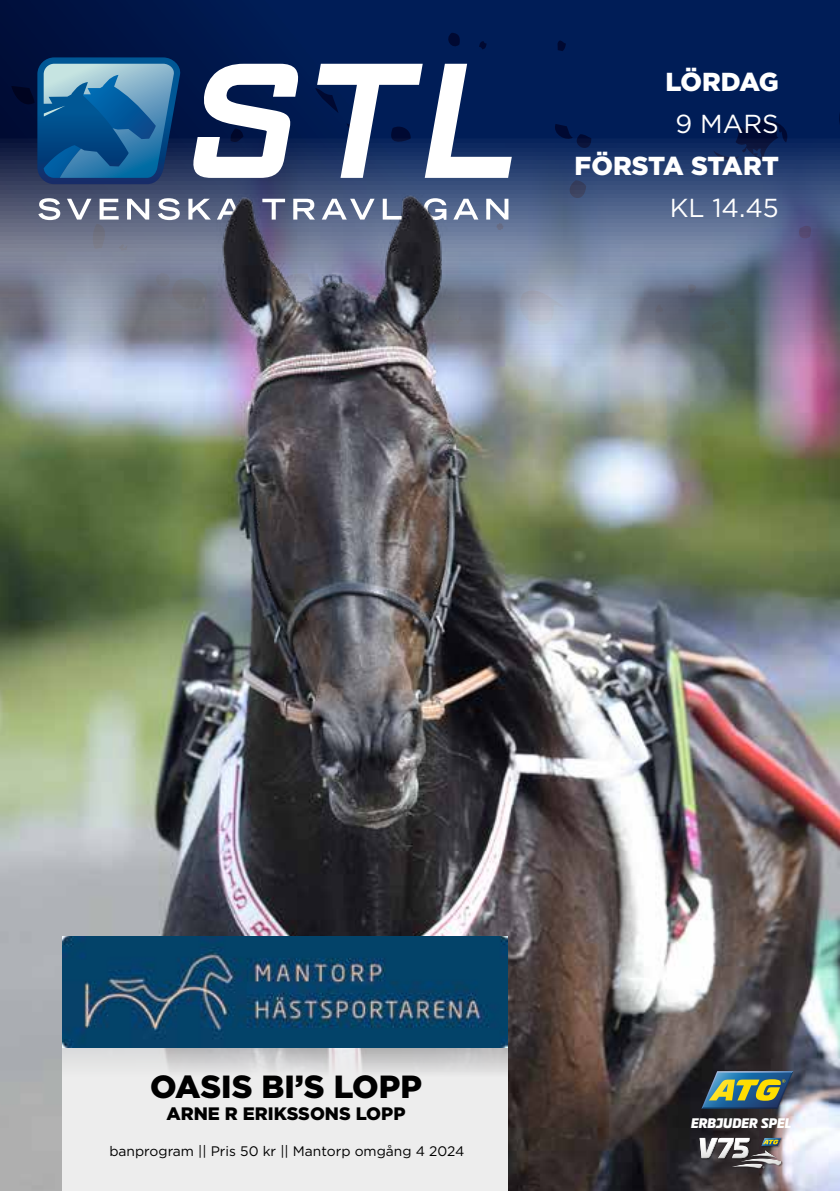
<style>
.page{position:relative;width:840px;height:1191px;background:#fff}
.page>*{position:absolute;margin:0;border:0;box-sizing:border-box;transform-origin:0 0}
.t1{font:900 32px "Gotham";color:#000}
.t2{font:900 26px "Gotham";letter-spacing:-.01em;color:#fff}
.t3{font:26px "Gotham";color:#fff}
.t4{font:900 18px "Gotham";color:#000}
.t5{font:13.8px "Gotham";color:#000}
.t6{font:13.4px "ATG Rubrik";color:#fff}
</style>
<div class="page">
<div style="left:0;top:0;width:839px;height:577px;background:linear-gradient(to right,#001445,#00205e)"></div>
<svg style="left:443px;top:33px;width:17px;height:18px"></svg>
<svg style="left:479px;top:41px;width:7px;height:8px"></svg>
<svg style="left:555px;top:40px;width:10px;height:11px"></svg>
<img style="left:0;top:577px;width:839px;height:614px">
<img style="left:0;top:57px;width:839px;height:520px">
<div style="left:62px;top:978px;width:445px;height:213px;background:#ededed"></div>
<img style="left:62px;top:936px;width:444px;height:111px">
<svg style="left:701px;top:1071px;width:91px;height:37px;background:#668067"></svg>
<img style="left:696px;top:1135px;width:18px;height:27px">
<img style="left:738px;top:1135px;width:15px;height:2px">
<img style="left:714px;top:1135px;width:24px;height:2px">
<img style="left:757px;top:1135px;width:27px;height:15px">
<img style="left:780px;top:1155px;width:4px;height:14px">
<svg style="left:699px;top:1137px;width:81px;height:35px;background:#726f70"></svg>
<img style="left:181px;top:176px;width:349px;height:678px">
<h2 class="t2" style="left:665px;top:64px;width:115px">LÖRDAG</h2>
<h2 class="t3" style="left:675px;top:107px;width:105px">9 MARS</h2>
<h2 class="t2" style="left:574px;top:148px;width:206px">FÖRSTA START</h2>
<h2 class="t3" style="left:669px;top:191px;width:111px">KL 14.45</h2>
<h1 class="t1" style="left:150px;top:1064px;width:273px">OASIS BI’S LOPP</h1>
<h3 class="t4" style="left:166px;top:1101px;width:240px">ARNE R ERIKSSONS LOPP</h3>
<p class="t5" style="left:109px;top:1142px;width:356px">banprogram || Pris 50 kr || Mantorp omgång 4 2024</p>
<p class="t6" style="left:691px;top:1115px;width:102px">ERBJUDER SPEL</p>
</div>
